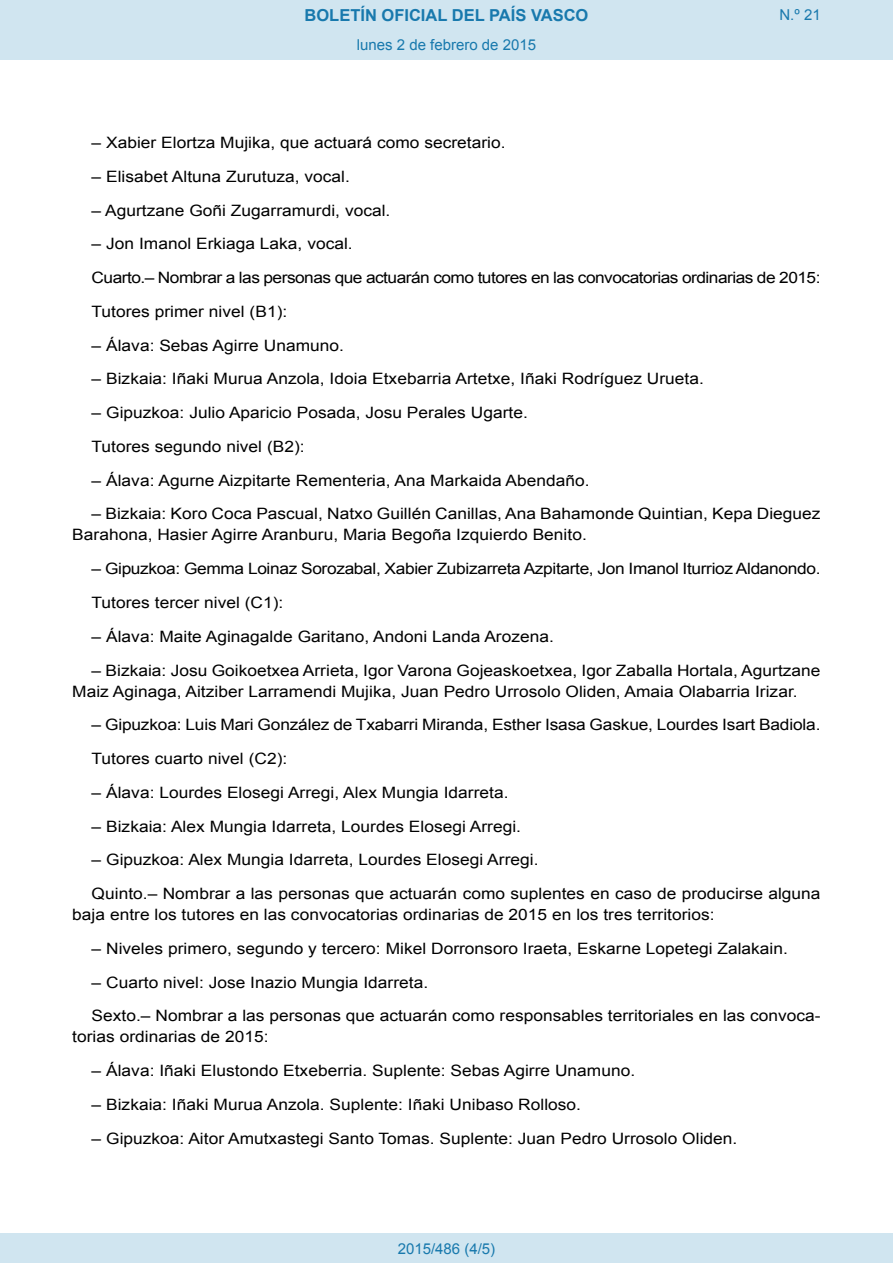
<style>
.page{position:relative;width:893px;height:1263px;background:#fff}
.page>*{position:absolute;margin:0;border:0;box-sizing:border-box;transform-origin:0 0}
.t1{font:700 16.5px "Arial";color:#1879ad}
.BOPVDetalle{font:15.6px/21px "Arial";color:#000;scale:1.11 1}
.BOPVDetalle-2{font:15.6px "Arial";letter-spacing:-.02em;color:#000;scale:1.11 1}
.BOPVDetalle-3{font:15.6px "Arial";letter-spacing:-.03em;color:#000;scale:1.11 1}
.Paginacion_Centro{font:15px "Arial";color:#1879ad}
</style>
<div class="page">
<div style="left:0;top:0;width:893px;height:60px;background:#d0e5f0"></div>
<div style="left:0;top:1233px;width:893px;height:30px;background:#d0e5f0"></div>
<p class="t1" style="left:305px;top:4px;width:285px">BOLETÍN OFICIAL DEL PAÍS VASCO</p>
<p class="Paginacion_Centro" style="left:357px;top:35px;width:181px">lunes 2 de febrero de 2015</p>
<p class="Paginacion_Centro" style="left:779px;top:5px;width:43px">N.º 21</p>
<p class="BOPVDetalle" style="left:92px;top:132px;width:374px">– Xabier Elortza Mujika, que actuará como secretario.</p>
<p class="BOPVDetalle" style="left:92px;top:166px;width:234px">– Elisabet Altuna Zurutuza, vocal.</p>
<p class="BOPVDetalle" style="left:92px;top:200px;width:271px">– Agurtzane Goñi Zugarramurdi, vocal.</p>
<p class="BOPVDetalle" style="left:92px;top:234px;width:237px">– Jon Imanol Erkiaga Laka, vocal.</p>
<p class="BOPVDetalle-3" style="left:92px;top:267px;width:658px">Cuarto.– Nombrar a las personas que actuarán como tutores en las convocatorias ordinarias de 2015:</p>
<p class="BOPVDetalle" style="left:92px;top:301px;width:178px">Tutores primer nivel (B1):</p>
<p class="BOPVDetalle" style="left:92px;top:335px;width:229px">– Álava: Sebas Agirre Unamuno.</p>
<p class="BOPVDetalle" style="left:92px;top:369px;width:553px">– Bizkaia: Iñaki Murua Anzola, Idoia Etxebarria Artetxe, Iñaki Rodríguez Urueta.</p>
<p class="BOPVDetalle" style="left:92px;top:402px;width:394px">– Gipuzkoa: Julio Aparicio Posada, Josu Perales Ugarte.</p>
<p class="BOPVDetalle" style="left:92px;top:436px;width:193px">Tutores segundo nivel (B2):</p>
<p class="BOPVDetalle" style="left:92px;top:470px;width:450px">– Álava: Agurne Aizpitarte Rementeria, Ana Markaida Abendaño.</p>
<p class="BOPVDetalle" style="left:72px;top:504px;width:676px;text-indent:19px">– Bizkaia: Koro Coca Pascual, Natxo Guillén Canillas, Ana Bahamonde Quintian, Kepa Dieguez<br>Barahona, Hasier Agirre Aranburu, Maria Begoña Izquierdo Benito.</p>
<p class="BOPVDetalle-2" style="left:92px;top:558px;width:658px">– Gipuzkoa: Gemma Loinaz Sorozabal, Xabier Zubizarreta Azpitarte, Jon Imanol Iturrioz Aldanondo.</p>
<p class="BOPVDetalle" style="left:92px;top:592px;width:174px">Tutores tercer nivel (C1):</p>
<p class="BOPVDetalle" style="left:92px;top:626px;width:418px">– Álava: Maite Aginagalde Garitano, Andoni Landa Arozena.</p>
<p class="BOPVDetalle" style="left:72px;top:660px;width:676px;text-indent:19px">– Bizkaia: Josu Goikoetxea Arrieta, Igor Varona Gojeaskoetxea, Igor Zaballa Hortala, Agurtzane<br>Maiz Aginaga, Aitziber Larramendi Mujika, Juan Pedro Urrosolo Oliden, Amaia Olabarria Irizar.</p>
<p class="BOPVDetalle" style="left:92px;top:714px;width:658px">– Gipuzkoa: Luis Mari González de Txabarri Miranda, Esther Isasa Gaskue, Lourdes Isart Badiola.</p>
<p class="BOPVDetalle" style="left:92px;top:748px;width:178px">Tutores cuarto nivel (C2):</p>
<p class="BOPVDetalle" style="left:92px;top:782px;width:377px">– Álava: Lourdes Elosegi Arregi, Alex Mungia Idarreta.</p>
<p class="BOPVDetalle" style="left:92px;top:816px;width:388px">– Bizkaia: Alex Mungia Idarreta, Lourdes Elosegi Arregi.</p>
<p class="BOPVDetalle" style="left:92px;top:849px;width:404px">– Gipuzkoa: Alex Mungia Idarreta, Lourdes Elosegi Arregi.</p>
<p class="BOPVDetalle" style="left:72px;top:883px;width:676px;text-indent:19px">Quinto.– Nombrar a las personas que actuarán como suplentes en caso de producirse alguna baja entre los tutores en las convocatorias ordinarias de 2015 en los tres territorios:</p>
<p class="BOPVDetalle" style="left:92px;top:938px;width:629px">– Niveles primero, segundo y tercero: Mikel Dorronsoro Iraeta, Eskarne Lopetegi Zalakain.</p>
<p class="BOPVDetalle" style="left:92px;top:972px;width:305px">– Cuarto nivel: Jose Inazio Mungia Idarreta.</p>
<p class="BOPVDetalle" style="left:72px;top:1005px;width:676px;text-indent:19px">Sexto.– Nombrar a las personas que actuarán como responsables territoriales en las convoca&shy;torias ordinarias de 2015:</p>
<p class="BOPVDetalle" style="left:92px;top:1060px;width:491px">– Álava: Iñaki Elustondo Etxeberria. Suplente: Sebas Agirre Unamuno.</p>
<p class="BOPVDetalle" style="left:92px;top:1094px;width:442px">– Bizkaia: Iñaki Murua Anzola. Suplente: Iñaki Unibaso Rolloso.</p>
<p class="BOPVDetalle" style="left:92px;top:1128px;width:583px">– Gipuzkoa: Aitor Amutxastegi Santo Tomas. Suplente: Juan Pedro Urrosolo Oliden.</p>
<p class="Paginacion_Centro" style="left:398px;top:1238px;width:99px">2015/486 (4/5)</p>
</div>
